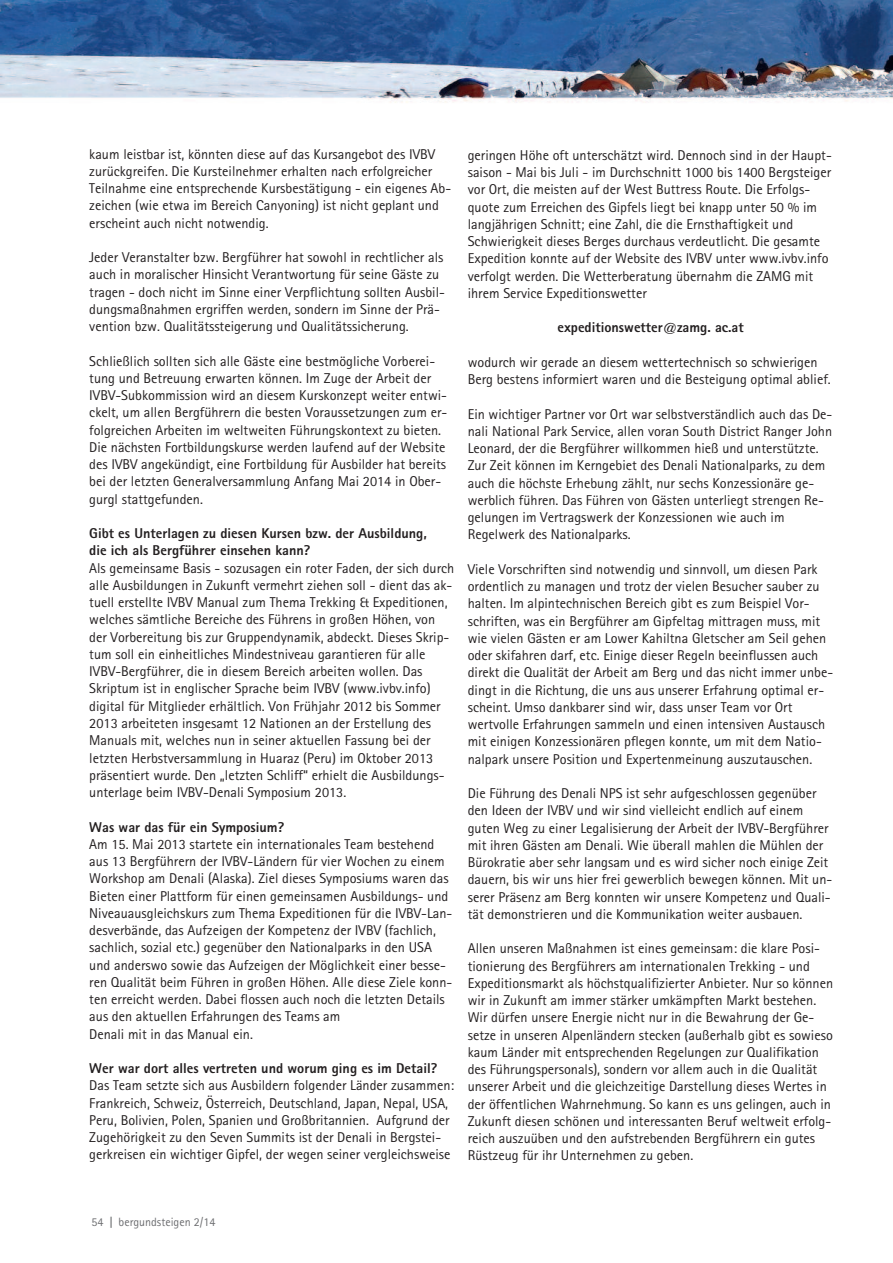
<style>
.page{position:relative;width:893px;height:1263px;background:#fff}
.page>*{position:absolute;margin:0;border:0;box-sizing:border-box;transform-origin:0 0}
.t1{font:14.25px/17.2px "Agfa Rotis Sans Serif";color:#231f20}
.t2{font:800 14.25px/17.2px "Agfa Rotis Sans Serif";color:#231f20}
.t3{font:12px "Agfa Rotis Sans Serif";color:#6c6d70}
</style>
<div class="page">
<img style="left:0;top:0;width:893px;height:103px">
<p class="t1" style="left:89px;top:147px;width:363px">kaum leistbar ist, könnten diese auf das Kursangebot des IVBV zurückgreifen. Die Kursteilnehmer erhalten nach erfolgreicher Teilnahme eine entsprechende Kursbestätigung - ein eigenes Ab&shy;zeichen (wie etwa im Bereich Canyoning) ist nicht geplant und erscheint auch nicht notwendig.</p>
<p class="t1" style="left:89px;top:250px;width:357px">Jeder Veranstalter bzw. Bergführer hat sowohl in rechtlicher als auch in moralischer Hinsicht Verantwortung für seine Gäste zu tragen - doch nicht im Sinne einer Verpflichtung sollten Ausbil&shy;dungsmaßnahmen ergriffen werden, sondern im Sinne der Prä&shy;vention bzw. Qualitätssteigerung und Qualitätssicherung.</p>
<p class="t1" style="left:89px;top:354px;width:359px">Schließlich sollten sich alle Gäste eine bestmögliche Vorberei&shy;tung und Betreuung erwarten können. Im Zuge der Arbeit der IVBV-Subkommission wird an diesem Kurskonzept weiter entwi&shy;ckelt, um allen Bergführern die besten Voraussetzungen zum er&shy;folgreichen Arbeiten im weltweiten Führungskontext zu bieten.<br>Die nächsten Fortbildungskurse werden laufend auf der Website des IVBV angekündigt, eine Fortbildung für Ausbilder hat bereits bei der letzten Generalversammlung Anfang Mai 2014 in Ober&shy;gurgl stattgefunden.</p>
<p class="t2" style="left:89px;top:526px;width:339px">Gibt es Unterlagen zu diesen Kursen bzw. der Ausbildung, die ich als Bergführer einsehen kann?</p>
<p class="t1" style="left:89px;top:561px;width:367px">Als gemeinsame Basis - sozusagen ein roter Faden, der sich durch alle Ausbildungen in Zukunft vermehrt ziehen soll - dient das ak&shy;tuell erstellte IVBV Manual zum Thema Trekking &amp; Expeditionen, welches sämtliche Bereiche des Führens in großen Höhen, von der Vorbereitung bis zur Gruppendynamik, abdeckt. Dieses Skrip&shy;tum soll ein einheitliches Mindestniveau garantieren für alle IVBV-Bergführer, die in diesem Bereich arbeiten wollen. Das Skriptum ist in englischer Sprache beim IVBV (www.ivbv.info) digital für Mitglieder erhältlich. Von Frühjahr 2012 bis Sommer 2013 arbeiteten insgesamt 12 Nationen an der Erstellung des Manuals mit, welches nun in seiner aktuellen Fassung bei der letzten Herbstversammlung in Huaraz (Peru) im Oktober 2013 präsentiert wurde. Den „letzten Schliff“ erhielt die Ausbildungs&shy;unterlage beim IVBV-Denali Symposium 2013.</p>
<p class="t2" style="left:89px;top:819px;width:196px">Was war das für ein Symposium?</p>
<p class="t1" style="left:89px;top:837px;width:365px">Am 15. Mai 2013 startete ein internationales Team bestehend aus 13 Bergführern der IVBV-Ländern für vier Wochen zu einem Workshop am Denali (Alaska). Ziel dieses Symposiums waren das Bieten einer Plattform für einen gemeinsamen Ausbildungs- und Niveauausgleichskurs zum Thema Expeditionen für die IVBV-Lan&shy;desverbände, das Aufzeigen der Kompetenz der IVBV (fachlich, sachlich, sozial etc.) gegenüber den Nationalparks in den USA und anderswo sowie das Aufzeigen der Möglichkeit einer besse&shy;ren Qualität beim Führen in großen Höhen. Alle diese Ziele konn&shy;ten erreicht werden. Dabei flossen auch noch die letzten Details aus den aktuellen Erfahrungen des Teams am<br>Denali mit in das Manual ein.</p>
<p class="t2" style="left:89px;top:1061px;width:349px">Wer war dort alles vertreten und worum ging es im Detail?</p>
<p class="t1" style="left:89px;top:1078px;width:366px">Das Team setzte sich aus Ausbildern folgender Länder zusammen:<br>Frankreich, Schweiz, Österreich, Deutschland, Japan, Nepal, USA, Peru, Bolivien, Polen, Spanien und Großbritannien. Aufgrund der Zugehörigkeit zu den Seven Summits ist der Denali in Bergstei&shy;gerkreisen ein wichtiger Gipfel, der wegen seiner vergleichsweise</p>
<p class="t1" style="left:468px;top:148px;width:366px">geringen Höhe oft unterschätzt wird. Dennoch sind in der Haupt&shy;saison - Mai bis Juli - im Durchschnitt 1000 bis 1400 Bergsteiger vor Ort, die meisten auf der West Buttress Route. Die Erfolgs&shy;quote zum Erreichen des Gipfels liegt bei knapp unter 50 % im langjährigen Schnitt; eine Zahl, die die Ernsthaftigkeit und Schwierigkeit dieses Berges durchaus verdeutlicht. Die gesamte Expedition konnte auf der Website des IVBV unter www.ivbv.info verfolgt werden. Die Wetterberatung übernahm die ZAMG mit ihrem Service Expeditionswetter</p>
<p class="t2" style="left:557px;top:320px;width:188px">expeditionswetter@zamg. ac.at</p>
<p class="t1" style="left:468px;top:355px;width:364px">wodurch wir gerade an diesem wettertechnisch so schwierigen<br>Berg bestens informiert waren und die Besteigung optimal ablief.</p>
<p class="t1" style="left:468px;top:407px;width:366px">Ein wichtiger Partner vor Ort war selbstverständlich auch das De&shy;nali National Park Service, allen voran South District Ranger John Leonard, der die Bergführer willkommen hieß und unterstützte.<br>Zur Zeit können im Kerngebiet des Denali Nationalparks, zu dem auch die höchste Erhebung zählt, nur sechs Konzessionäre ge&shy;werblich führen. Das Führen von Gästen unterliegt strengen Re&shy;gelungen im Vertragswerk der Konzessionen wie auch im Regelwerk des Nationalparks.</p>
<p class="t1" style="left:468px;top:562px;width:367px">Viele Vorschriften sind notwendig und sinnvoll, um diesen Park ordentlich zu managen und trotz der vielen Besucher sauber zu halten. Im alpintechnischen Bereich gibt es zum Beispiel Vor&shy;schriften, was ein Bergführer am Gipfeltag mittragen muss, mit wie vielen Gästen er am Lower Kahiltna Gletscher am Seil gehen oder skifahren darf, etc. Einige dieser Regeln beeinflussen auch direkt die Qualität der Arbeit am Berg und das nicht immer unbe&shy;dingt in die Richtung, die uns aus unserer Erfahrung optimal er&shy;scheint. Umso dankbarer sind wir, dass unser Team vor Ort wertvolle Erfahrungen sammeln und einen intensiven Austausch mit einigen Konzessionären pflegen konnte, um mit dem Natio&shy;nalpark unsere Position und Expertenmeinung auszutauschen.</p>
<p class="t1" style="left:468px;top:786px;width:366px">Die Führung des Denali NPS ist sehr aufgeschlossen gegenüber den Ideen der IVBV und wir sind vielleicht endlich auf einem guten Weg zu einer Legalisierung der Arbeit der IVBV-Bergführer mit ihren Gästen am Denali. Wie überall mahlen die Mühlen der Bürokratie aber sehr langsam und es wird sicher noch einige Zeit dauern, bis wir uns hier frei gewerblich bewegen können. Mit un&shy;serer Präsenz am Berg konnten wir unsere Kompetenz und Quali&shy;tät demonstrieren und die Kommunikation weiter ausbauen.</p>
<p class="t1" style="left:468px;top:941px;width:367px">Allen unseren Maßnahmen ist eines gemeinsam: die klare Posi&shy;tionierung des Bergführers am internationalen Trekking - und Expeditionsmarkt als höchstqualifizierter Anbieter. Nur so können wir in Zukunft am immer stärker umkämpften Markt bestehen.<br>Wir dürfen unsere Energie nicht nur in die Bewahrung der Ge&shy;setze in unseren Alpenländern stecken (außerhalb gibt es sowieso kaum Länder mit entsprechenden Regelungen zur Qualifikation des Führungspersonals), sondern vor allem auch in die Qualität unserer Arbeit und die gleichzeitige Darstellung dieses Wertes in der öffentlichen Wahrnehmung. So kann es uns gelingen, auch in Zukunft diesen schönen und interessanten Beruf weltweit erfolg&shy;reich auszuüben und den aufstrebenden Bergführern ein gutes Rüstzeug für ihr Unternehmen zu geben.</p>
<p class="t3" style="left:91px;top:1217px;width:125px">54 ❘ bergundsteigen 2/14</p>
</div>
